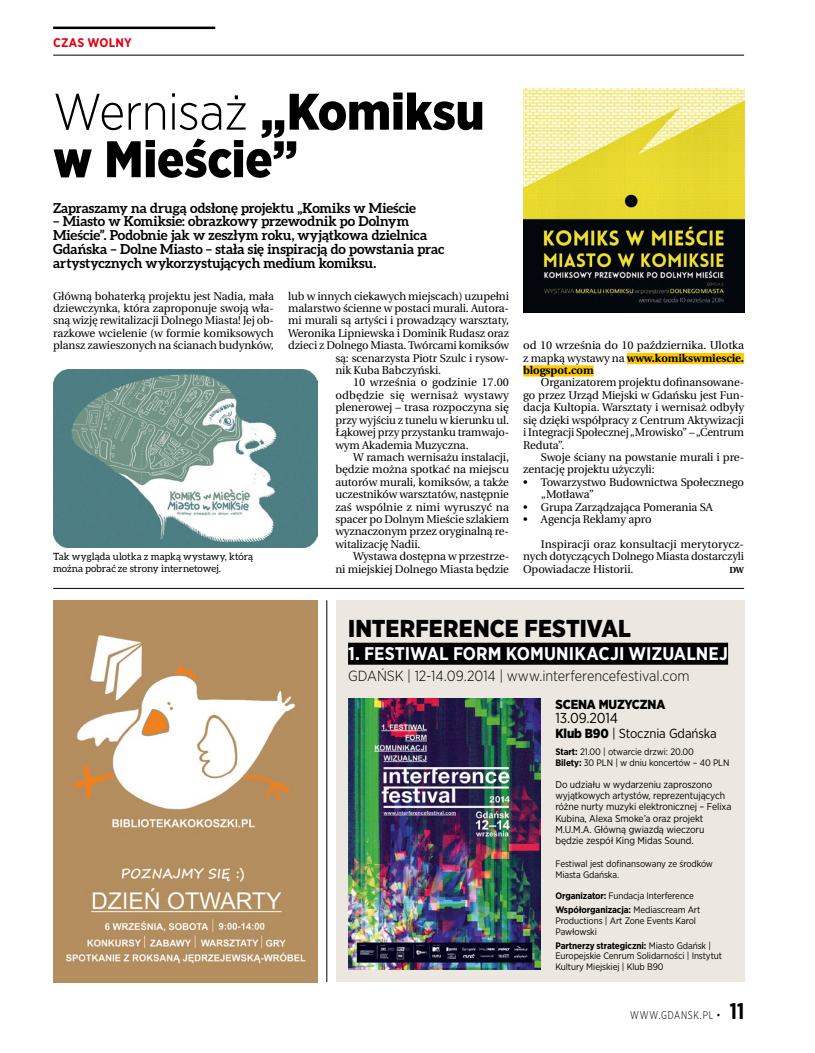
<style>
.page{position:relative;width:815px;height:1053px;background:#fff}
.page>*{position:absolute;margin:0;border:0;box-sizing:border-box;transform-origin:0 0}
.t1{font:900 51.25px/47.5px "Gotham Narrow";letter-spacing:-.005em;color:#000}
.t2{font:900 24.38px "Gotham Narrow";letter-spacing:.005em;color:#000}
.t3{font:700 18.38px "Gotham Narrow";color:#fff}
.t4{font:300 14.62px "Gotham Narrow";letter-spacing:-.005em;color:#000}
.t5{font:14.38px "Gotham Narrow";letter-spacing:-.01em;color:#000}
.t6{font:700 13.75px/13.8px "Aleo";color:#000}
.t7{font:13.12px "Gotham Narrow";letter-spacing:-.01em;color:#000}
.t8{font:900 13.12px "Gotham Narrow";letter-spacing:-.01em;color:#000}
.t9{font:700 12.5px "Gotham Narrow";letter-spacing:.02em;color:#e3000f}
.t10{font:11.25px/12.4px "Heuristica";letter-spacing:-.01em;color:#000;text-align:justify}
.t11{font:11.25px "Heuristica";letter-spacing:.01em;color:#000}
.t12{font:300 11.25px "Gotham X Narrow";letter-spacing:.06em;color:#000}
.t13{font:10px/11.2px "Gotham Narrow";letter-spacing:-.01em;color:#000}
.t14{font:10px/11.2px "Aleo";color:#000}
.t15{font:9.38px/10.6px "Gotham Narrow";letter-spacing:-.01em;color:#000}
.t16{font:700 8.75px "Heuristica";color:#000}
.s1{font-weight:300}
.s2{font-weight:700}
.s3{font-weight:900}
.s4{font-weight:700;font-size:22.5px}
</style>
<div class="page">
<div style="left:336px;top:600px;width:408px;height:381px;background:#ece8e1"></div>
<img style="left:53px;top:600px;width:265px;height:381px">
<img style="left:53px;top:369px;width:265px;height:178px">
<img style="left:348px;top:698px;width:192px;height:271px">
<img style="left:523px;top:89px;width:221px;height:223px">
<div style="left:627px;top:353px;width:117px;height:11px;background:#fec900"></div>
<div style="left:523px;top:365px;width:71px;height:11px;background:#fec900"></div>
<div style="left:348px;top:642px;width:380px;height:22px;background:#000"></div>
<hr style="left:327px;top:600px;width:1px;height:381px;background:#000">
<hr style="left:53px;top:588px;width:691px;height:1px;background:#000">
<hr style="left:53px;top:27px;width:162px;height:2px;background:#000">
<hr style="left:53px;top:55px;width:691px;height:1px;background:#000">
<p class="t9" style="left:53px;top:34px;width:80px">CZAS WOLNY</p>
<h1 class="t1" style="left:53px;top:87px;width:433px"><span class="s1">Wernisaż</span> „Komiksu w Mieście”</h1>
<p class="t6" style="left:53px;top:200px;width:364px">Zapraszamy na drugą odsłonę projektu „Komiks w Mieście</p>
<p class="t6" style="left:53px;top:214px;width:393px">– Miasto w Komiksie: obrazkowy przewodnik po Dolnym Mieście”. Podobnie jak w zeszłym roku, wyjątkowa dzielnica Gdańska – Dolne Miasto – stała się inspiracją do powstania prac artystycznych wykorzystujących medium komiksu.</p>
<p class="t10" style="left:53px;top:289px;width:222px">Główną bohaterką projektu jest Nadia, mała dziewczynka, która zaproponuje swoją wła&shy;sną wizję rewitalizacji Dolnego Miasta! Jej ob&shy;razkowe wcielenie (w formie komiksowych plansz zawieszonych na ścianach budynków,</p>
<p class="t10" style="left:288px;top:289px;width:222px">lub w innych ciekawych miejscach) uzupełni</p>
<p class="t10" style="left:288px;top:302px;width:222px">malarstwo ścienne w postaci murali. Autora-</p>
<p class="t10" style="left:288px;top:314px;width:222px">mi murali są artyści i prowadzący warsztaty,</p>
<p class="t10" style="left:288px;top:327px;width:222px">Weronika Lipniewska i Dominik Rudasz oraz</p>
<p class="t10" style="left:288px;top:339px;width:222px">dzieci z Dolnego Miasta. Twórcami komiksów</p>
<p class="t10" style="left:335px;top:352px;width:175px">są: scenarzysta Piotr Szulc i rysow-</p>
<p class="t10" style="left:335px;top:364px;width:107px">nik Kuba Babczyński.</p>
<p class="t10" style="left:353px;top:376px;width:157px">10 września o godzinie 17.00</p>
<p class="t11" style="left:335px;top:386px;width:175px">odbędzie się wernisaż wystawy</p>
<p class="t10" style="left:335px;top:401px;width:175px">plenerowej – trasa rozpoczyna się</p>
<p class="t10" style="left:335px;top:414px;width:175px">przy wyjściu z tunelu w kierunku ul.</p>
<p class="t10" style="left:335px;top:426px;width:175px">Łąkowej przy przystanku tramwajo-</p>
<p class="t10" style="left:335px;top:438px;width:135px">wym Akademia Muzyczna.</p>
<p class="t10" style="left:353px;top:451px;width:157px">W ramach wernisażu instalacji,</p>
<p class="t10" style="left:335px;top:463px;width:175px">będzie można spotkać na miejscu</p>
<p class="t10" style="left:335px;top:476px;width:175px">autorów murali, komiksów, a także</p>
<p class="t10" style="left:335px;top:488px;width:175px">uczestników warsztatów, następnie</p>
<p class="t10" style="left:335px;top:500px;width:175px">zaś wspólnie z nimi wyruszyć na</p>
<p class="t10" style="left:335px;top:513px;width:175px">spacer po Dolnym Mieście szlakiem</p>
<p class="t10" style="left:335px;top:525px;width:175px">wyznaczonym przez oryginalną re-</p>
<p class="t10" style="left:335px;top:538px;width:87px">witalizację Nadii.</p>
<p class="t10" style="left:353px;top:550px;width:157px">Wystawa dostępna w przestrze-</p>
<p class="t10" style="left:335px;top:562px;width:175px">ni miejskiej Dolnego Miasta będzie</p>
<p class="t14" style="left:53px;top:551px;width:202px">Tak wygląda ulotka z mapką wystawy, którą można pobrać ze strony internetowej.</p>
<p class="t10" style="left:523px;top:339px;width:222px">od 10 września do 10 października. Ulotka z mapką wystawy na <span class="s2">www.komikswmiescie. blogspot.com</span></p>
<p class="t10" style="left:523px;top:376px;width:222px;text-indent:18px">Organizatorem projektu dofinansowane&shy;go przez Urząd Miejski w Gdańsku jest Fun&shy;dacja Kultopia. Warsztaty i wernisaż odbyły się dzięki współpracy z Centrum Aktywizacji i Integracji Społecznej „Mrowisko” – „Centrum Reduta”.</p>
<p class="t10" style="left:523px;top:451px;width:222px;text-indent:18px">Swoje ściany na powstanie murali i pre&shy;zentację projektu użyczyli:</p>
<p class="t10" style="left:541px;top:476px;width:205px;text-indent:-18px">• Towarzystwo Budownictwa Społecznego „Motława”</p>
<p class="t10" style="left:523px;top:500px;width:191px">• Grupa Zarządzająca Pomerania SA</p>
<p class="t10" style="left:523px;top:513px;width:130px">• Agencja Reklamy apro</p>
<p class="t10" style="left:523px;top:538px;width:222px;text-indent:18px">Inspiracji oraz konsultacji merytorycz&shy;nych dotyczących Dolnego Miasta dostarczyli Opowiadacze Historii.</p>
<p class="t16" style="left:730px;top:562px;width:16px">DW</p>
<h2 class="t2" style="left:348px;top:612px;width:284px">INTERFERENCE FESTIVAL</h2>
<h3 class="t3" style="left:348px;top:642px;width:382px">1. FESTIWAL FORM KOMUNIKACJI WIZUALNEJ</h3>
<p class="t4" style="left:348px;top:667px;width:343px">GDAŃSK | 12-14.09.2014 | www.interferencefestival.com</p>
<p class="t8" style="left:555px;top:695px;width:111px">SCENA MUZYCZNA</p>
<p class="t5" style="left:555px;top:709px;width:64px">13.09.2014</p>
<p class="t7" style="left:555px;top:724px;width:163px"><span class="s3">Klub B90</span> | Stocznia Gdańska</p>
<p class="t15" style="left:555px;top:746px;width:176px"><span class="s2">Start:</span> 21.00 | otwarcie drzwi: 20.00<br><span class="s2">Bilety:</span> 30 PLN | w dniu koncertów – 40 PLN</p>
<p class="t13" style="left:555px;top:778px;width:177px">Do udziału w wydarzeniu zaproszono wyjątkowych artystów, reprezentujących różne nurty muzyki elektronicznej – Felixa Kubina, Alexa Smoke’a oraz projekt M.U.M.A. Główną gwiazdą wieczoru będzie zespół King Midas Sound.</p>
<p class="t15" style="left:555px;top:857px;width:159px;line-height:11.2px">Festiwal jest dofinansowany ze środków<br>Miasta Gdańska.</p>
<p class="t15" style="left:555px;top:888px;width:146px;line-height:14.1px"><span class="s2">Organizator:</span> Fundacja Interference<br><span class="s2">Współorganizacja:</span> Mediascream Art</p>
<p class="t15" style="left:555px;top:915px;width:142px">Productions | Art Zone Events Karol<br>Pawłowski</p>
<p class="t15" style="left:555px;top:939px;width:168px"><span class="s2">Partnerzy strategiczni:</span> Miasto Gdańsk |<br>Europejskie Cenrum Solidarności | Instytut<br>Kultury Miejskiej | Klub B90</p>
<p class="t12" style="left:630px;top:1008px;width:115px">WWW.GDANSK.PL • <span class="s4">11</span></p>
</div>
